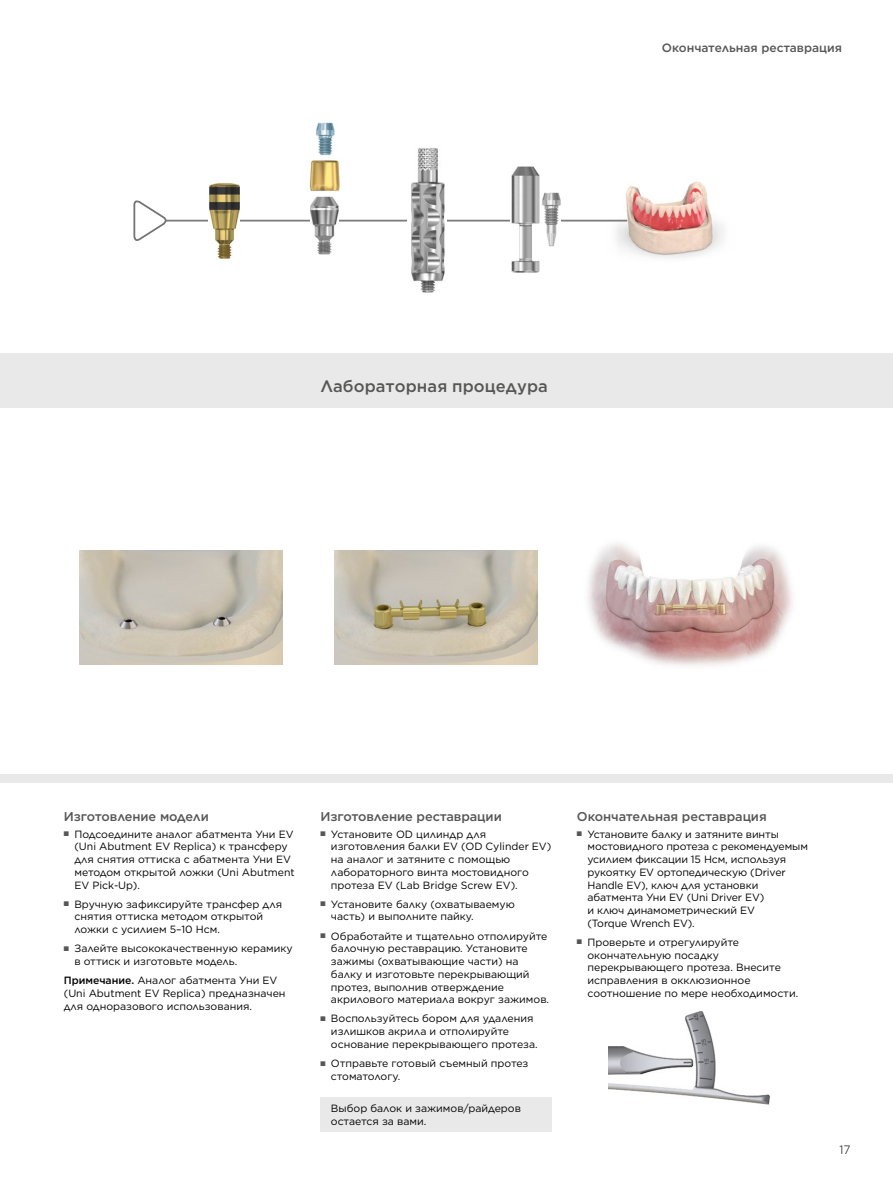
<style>
.page{position:relative;width:893px;height:1191px;background:#fff}
.page>*{position:absolute;margin:0;border:0;box-sizing:border-box;transform-origin:0 0}
.t1{font:500 16.5px "Gotham";letter-spacing:.005em;color:#565655}
.t2{font:500 12.75px "Gotham";letter-spacing:-.005em;color:#565655}
.t3{font:500 12px "Gotham";color:#565655}
.t4{font:300 12px "Gotham";color:#000}
.t5{font:10.5px/12.8px "Gotham";color:#000}
.s1{color:#565655}
.s2{font-weight:500}
</style>
<div class="page">
<div style="left:0;top:353px;width:893px;height:429px;background:#e9e9e9"></div>
<div style="left:0;top:408px;width:893px;height:366px;background:#fff"></div>
<div style="left:320px;top:1097px;width:231px;height:34px;background:#e9e9e9"></div>
<img style="left:606px;top:181px;width:118px;height:77px">
<img style="left:531px;top:543px;width:261px;height:123px">
<img style="left:80px;top:550px;width:203px;height:114px">
<img style="left:334px;top:550px;width:203px;height:114px">
<img style="left:608px;top:1011px;width:162px;height:94px">
<hr style="left:155px;top:220px;width:472px;height:1px;background:#7b7b7b">
<svg style="left:133px;top:200px;width:36px;height:41px"></svg>
<img style="left:209px;top:182px;width:31px;height:77px">
<img style="left:310px;top:196px;width:29px;height:59px">
<img style="left:316px;top:122px;width:19px;height:34px">
<img style="left:309px;top:160px;width:31px;height:32px">
<img style="left:511px;top:166px;width:30px;height:107px">
<img style="left:541px;top:192px;width:20px;height:55px">
<img style="left:408px;top:148px;width:38px;height:145px">
<p class="t3" style="left:662px;top:40px;width:182px">Окончательная реставрация</p>
<h1 class="t1" style="left:320px;top:375px;width:229px">Лабораторная процедура</h1>
<p class="t2" style="left:64px;top:807px;width:147px">Изготовление модели</p>
<p class="t5" style="left:74px;top:827px;width:222px;text-indent:-11px"><span class="s1">■</span> Подсоедините аналог абатмента Уни EV (Uni Abutment EV Replica) к трансферу для снятия оттиска с абатмента Уни EV методом открытой ложки (Uni Abutment<br>EV Pick-Up).</p>
<p class="t5" style="left:74px;top:897px;width:209px;text-indent:-11px"><span class="s1">■</span> Вручную зафиксируйте трансфер для снятия оттиска методом открытой ложки с усилием 5–10 Нсм.</p>
<p class="t5" style="left:74px;top:942px;width:220px;text-indent:-11px"><span class="s1">■</span> Залейте высококачественную керамику в оттиск и изготовьте модель.</p>
<p class="t5" style="left:64px;top:974px;width:223px"><span class="s2">Примечание.</span> Аналог абатмента Уни EV (Uni Abutment EV Replica) предназначен для одноразового использования.</p>
<p class="t2" style="left:320px;top:807px;width:183px">Изготовление реставрации</p>
<p class="t5" style="left:331px;top:827px;width:222px;text-indent:-11px"><span class="s1">■</span> Установите OD цилиндр для изготовления балки EV (OD Cylinder EV) на аналог и затяните с помощью лабораторного винта мостовидного протеза EV (Lab Bridge Screw EV).</p>
<p class="t5" style="left:331px;top:897px;width:185px;text-indent:-11px"><span class="s1">■</span> Установите балку (охватываемую часть) и выполните пайку.</p>
<p class="t5" style="left:331px;top:929px;width:220px;text-indent:-11px"><span class="s1">■</span> Обработайте и тщательно отполируйте балочную реставрацию. Установите зажимы (охватывающие части) на балку и изготовьте перекрывающий протез, выполнив отверждение акрилового материала вокруг зажимов.</p>
<p class="t5" style="left:331px;top:1012px;width:208px;text-indent:-11px"><span class="s1">■</span> Воспользуйтесь бором для удаления излишков акрила и отполируйте основание перекрывающего протеза.</p>
<p class="t5" style="left:331px;top:1056px;width:199px;text-indent:-11px"><span class="s1">■</span> Отправьте готовый съемный протез стоматологу.</p>
<p class="t5" style="left:331px;top:1101px;width:191px">Выбор балок и зажимов/райдеров остается за вами.</p>
<p class="t2" style="left:577px;top:807px;width:191px">Окончательная реставрация</p>
<p class="t5" style="left:587px;top:827px;width:222px;text-indent:-11px"><span class="s1">■</span> Установите балку и затяните винты мостовидного протеза с рекомендуемым усилием фиксации 15 Нсм, используя рукоятку EV ортопедическую (Driver<br>Handle EV), ключ для установки абатмента Уни EV (Uni Driver EV)<br>и ключ динамометрический EV<br>(Torque Wrench EV).</p>
<p class="t5" style="left:587px;top:935px;width:212px;text-indent:-11px"><span class="s1">■</span> Проверьте и отрегулируйте окончательную посадку перекрывающего протеза. Внесите исправления в окклюзионное соотношение по мере необходимости.</p>
<p class="t4" style="left:839px;top:1142px;width:13px">17</p>
</div>
